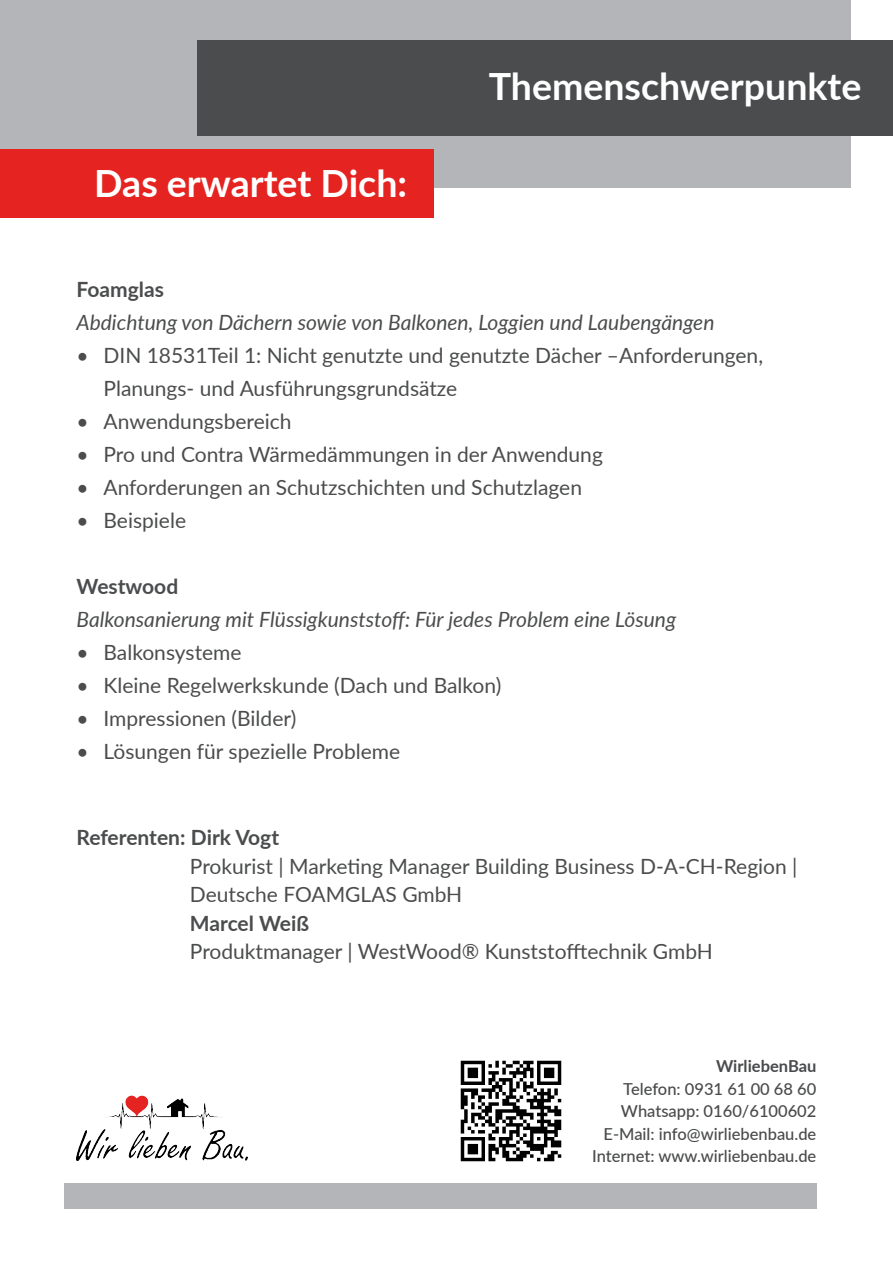
<style>
.page{position:relative;width:893px;height:1263px;background:#fff}
.page>*{position:absolute;margin:0;border:0;box-sizing:border-box;transform-origin:0 0}
.headline{font:700 37.5px "Lato";color:#fff}
.Störer{font:21px/28.5px "Lato";color:#4b4c4d}
.Störer-2{font:italic 21px/33px "Lato";color:#4b4c4d}
.Störer-3{font:700 21px "Lato";color:#4b4c4d}
.Kontakt{font:500 16.5px "Lato";color:#494a4b}
.Störer-4{font:700 16.5px "Lato";color:#494a4b}
.s1{font-weight:700;font-style:normal}
.s2{font-weight:700}
</style>
<div class="page">
<img style="left:460px;top:1060px;width:102px;height:102px">
<img style="left:77px;top:1095px;width:171px;height:65px">
<div style="left:64px;top:1184px;width:752px;height:25px;background:#b4b5b8"></div>
<div style="left:0;top:0;width:850px;height:187px;background:#b4b5b8"></div>
<div style="left:198px;top:41px;width:695px;height:95px;background:#4b4c4d"></div>
<div style="left:0;top:150px;width:433px;height:68px;background:#e52320"></div>
<p class="headline" style="left:94px;top:156px;width:314px">Das erwartet Dich:</p>
<p class="headline" style="left:489px;top:58px;width:374px">Themenschwerpunkte</p>
<p class="Störer-2" style="left:77px;top:272px;width:639px"><span class="s1">Foamglas<br></span>Abdichtung von Dächern sowie von Balkonen, Loggien und Laubengängen</p>
<p class="Störer" style="left:104px;top:338px;width:661px;line-height:33px;text-indent:-27px">• DIN 18531Teil 1: Nicht genutzte und genutzte Dächer –Anforderungen,<br>Planungs- und Ausführungsgrundsätze</p>
<p class="Störer" style="left:77px;top:406px;width:217px">• Anwendungsbereich</p>
<p class="Störer" style="left:77px;top:439px;width:528px">• Pro und Contra Wärmedämmungen in der Anwendung</p>
<p class="Störer" style="left:77px;top:472px;width:507px">• Anforderungen an Schutzschichten und Schutzlagen</p>
<p class="Störer" style="left:77px;top:505px;width:111px">• Beispiele</p>
<p class="Störer-3" style="left:77px;top:570px;width:103px">Westwood</p>
<p class="Störer-2" style="left:77px;top:602px;width:601px">Balkonsanierung mit Flüssigkunststoff: Für jedes Problem eine Lösung</p>
<p class="Störer" style="left:77px;top:637px;width:167px">• Balkonsysteme</p>
<p class="Störer" style="left:77px;top:670px;width:426px">• Kleine Regelwerkskunde (Dach und Balkon)</p>
<p class="Störer" style="left:77px;top:703px;width:221px">• Impressionen (Bilder)</p>
<p class="Störer" style="left:77px;top:736px;width:325px">• Lösungen für spezielle Probleme</p>
<p class="Störer" style="left:190px;top:822px;width:609px;text-indent:-113px"><span class="s2">Referenten: Dirk Vogt<br></span>Prokurist | Marketing Manager Building Business D-A-CH-Region |<br>Deutsche FOAMGLAS GmbH</p>
<p class="Störer" style="left:190px;top:908px;width:524px"><span class="s2">Marcel Weiß<br></span>Produktmanager | WestWood® Kunststofftechnik GmbH</p>
<p class="Störer-4" style="left:716px;top:1054px;width:102px">WirliebenBau</p>
<p class="Kontakt" style="left:623px;top:1077px;width:195px">Telefon: 0931 61 00 68 60</p>
<p class="Kontakt" style="left:621px;top:1099px;width:197px">Whatsapp: 0160/6100602</p>
<p class="Kontakt" style="left:603px;top:1122px;width:214px">E-Mail: info@wirliebenbau.de</p>
<p class="Kontakt" style="left:592px;top:1144px;width:226px">Internet: www.wirliebenbau.de</p>
</div>
